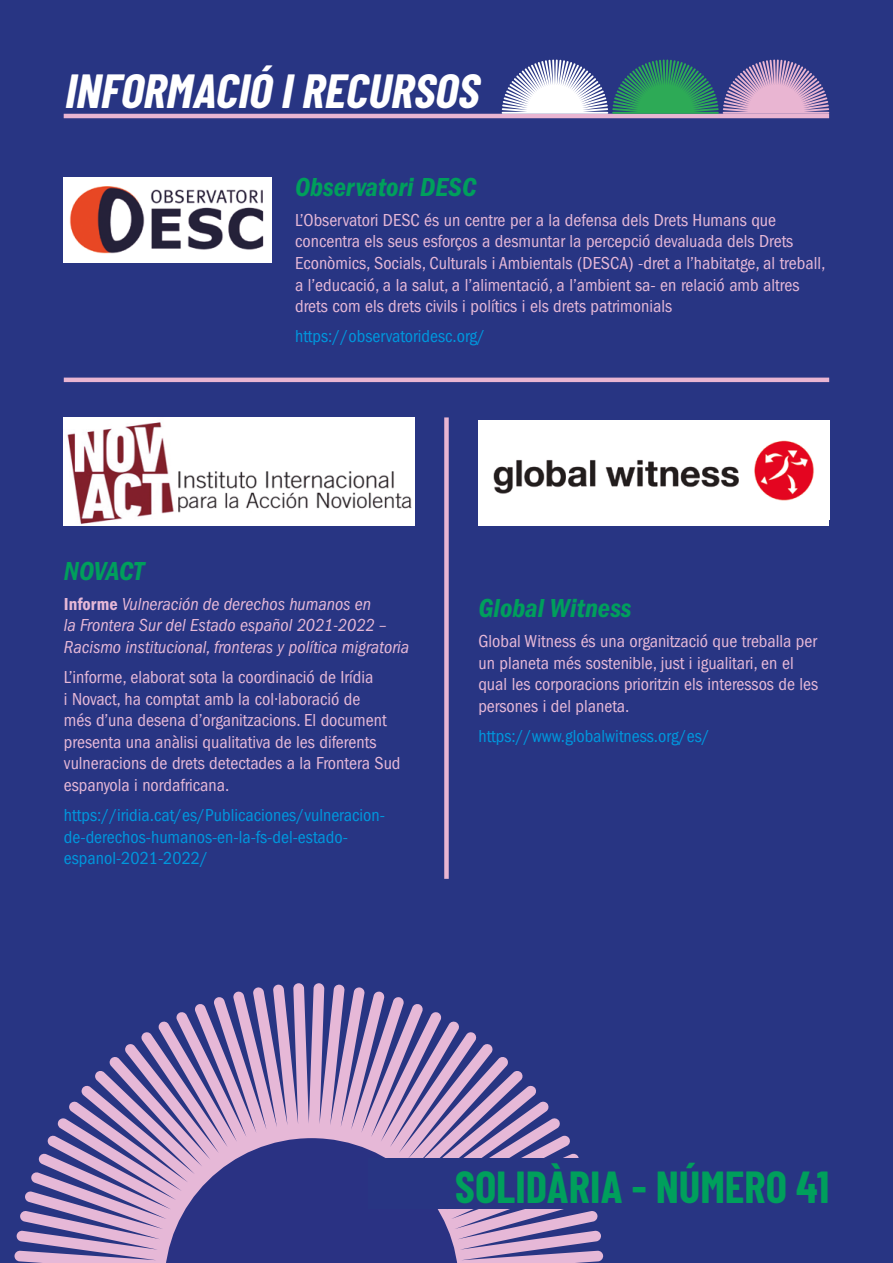
<style>
.page{position:relative;width:893px;height:1263px;background:#283583}
.page>*{position:absolute;margin:0;border:0;box-sizing:border-box;transform-origin:0 0}
.t1{font:italic 700 48px "Barlow Condensed";color:#fff}
.t2{font:700 45px "Barlow Condensed";color:#009f5c}
.Texto_independiente{font:27px "ITC Franklin Gothic Std Dm Cd It";color:#009f5c}
.Texto_independiente-2{font:condensed 18px/21.6px "ITC Franklin Gothic Std";color:#e6b8d7}
.Texto_independiente-3{font:condensed 18px/21.6px "ITC Franklin Gothic Std";color:#0097dd}
.Texto_independiente-4{font:italic condensed 18px/21.6px "ITC Franklin Gothic Std";color:#e6b8d7}
.s1{font-family:"ITC Franklin Gothic Std Dm Cd";font-style:normal;font-stretch:normal}
</style>
<div class="page">
<hr style="left:64px;top:114px;width:765px;height:4px;background:#e9b5d2">
<svg style="left:502px;top:60px;width:327px;height:54px"></svg>
<svg style="left:14px;top:983px;width:590px;height:280px"></svg>
<svg style="left:164px;top:1138px;width:295px;height:125px"></svg>
<div style="left:368px;top:1158px;width:461px;height:51px;background:#283583"></div>
<hr style="left:64px;top:378px;width:765px;height:4px;background:#e9b5d2">
<div style="left:444px;top:417px;width:5px;height:462px;background:#e9b5d2"></div>
<img style="left:64px;top:177px;width:208px;height:85px">
<div style="left:478px;top:421px;width:351px;height:105px;background:#fff"></div>
<img style="left:493px;top:440px;width:321px;height:61px">
<img style="left:64px;top:417px;width:351px;height:109px">
<p class="t1" style="left:64px;top:60px;width:426px">INFORMACIÓ IRECURSOS</p>
<p class="Texto_independiente" style="left:295px;top:171px;width:183px">Observatori DESC</p>
<p class="Texto_independiente-2" style="left:295px;top:209px;width:532px">L’Observatori DESC és un centre per a la defensa dels Drets Humans que concentra els seus esforços a desmuntar la percepció devaluada dels Drets Econòmics, Socials, Culturals i Ambientals (DESCA) -dret a l’habitatge, al treball, a l’educació, a la salut, a l’alimentació, a l’ambient sa- en relació amb altres drets com els drets civils i polítics i els drets patrimonials</p>
<p class="Texto_independiente-3" style="left:295px;top:326px;width:192px">https://observatoridesc.org/</p>
<p class="Texto_independiente" style="left:64px;top:555px;width:82px">NOVACT</p>
<p class="Texto_independiente-4" style="left:64px;top:593px;width:347px"><span class="s1">Informe</span> Vulneración de derechos humanos en<br>la Frontera Sur del Estado español 2021-2022 –<br>Racismo institucional, fronteras y política migratoria</p>
<p class="Texto_independiente-2" style="left:64px;top:666px;width:338px">L’informe, elaborat sota la coordinació de Irídia<br>i Novact, ha comptat amb la col·laboració de<br>més d’una desena d’organitzacions. El document presenta una anàlisi qualitativa de les diferents vulneracions de drets detectades a la Frontera Sud espanyola i nordafricana.</p>
<p class="Texto_independiente-3" style="left:64px;top:804px;width:323px">https://iridia.cat/es/Publicaciones/vulneracion&shy;de-derechos-humanos-en-la-fs-del-estado&shy;espanol-2021-2022/</p>
<p class="Texto_independiente" style="left:478px;top:593px;width:155px">Global Witness</p>
<p class="Texto_independiente-2" style="left:478px;top:631px;width:341px">Global Witness és una organització que treballa per un planeta més sostenible, just i igualitari, en el qual les corporacions prioritzin els interessos de les persones i del planeta.</p>
<p class="Texto_independiente-3" style="left:478px;top:725px;width:233px">https://www.globalwitness.org/es/</p>
<p class="t2" style="left:455px;top:1159px;width:376px">SOLIDÀRIA - NÚMERO 41</p>
</div>
